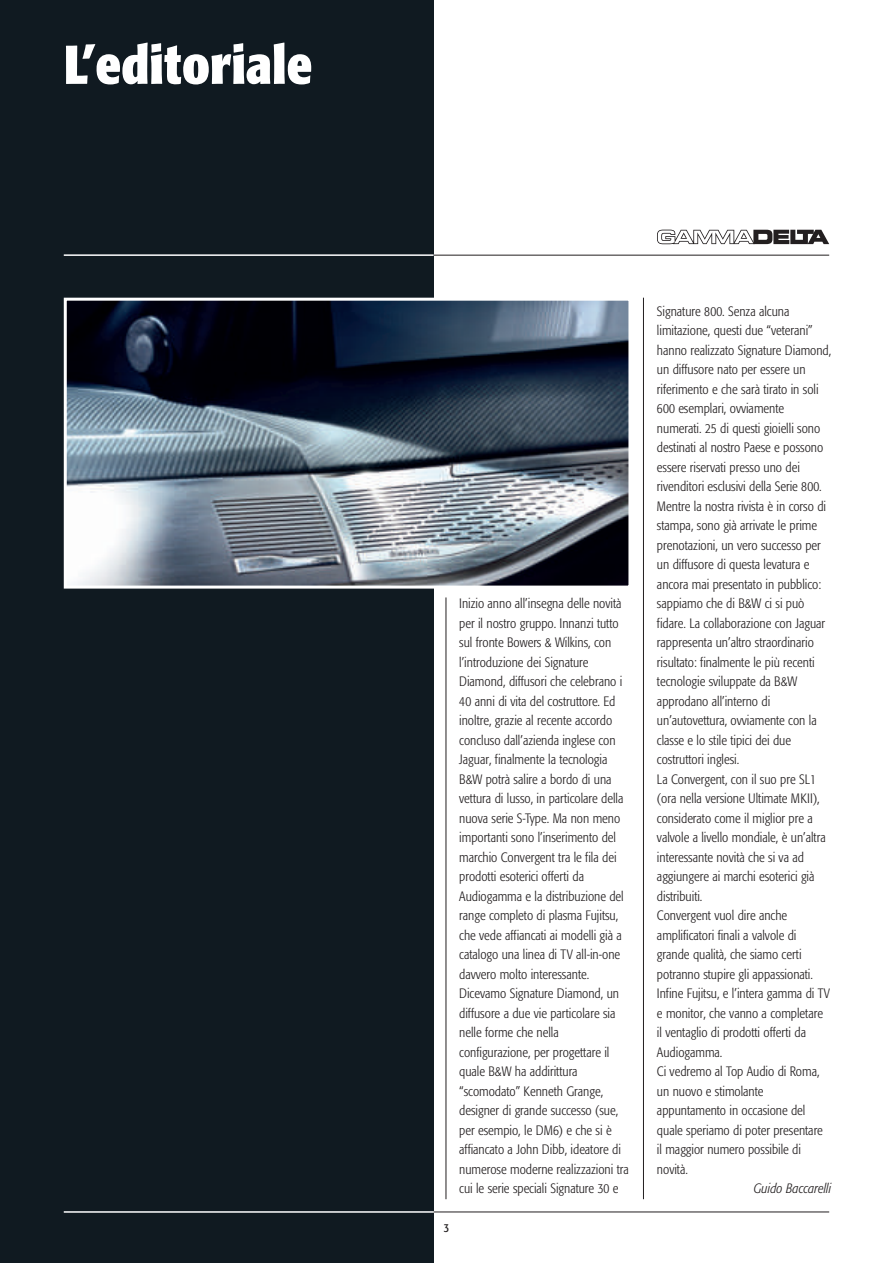
<style>
.page{position:relative;width:893px;height:1263px;background:#fff}
.page>*{position:absolute;margin:0;border:0;box-sizing:border-box;transform-origin:0 0}
.t1{font:700 condensed 54px "Formata";color:#fff}
.t2{font:300 condensed 13.5px/19.5px "Formata";color:#231f20}
.t3{font:italic 300 condensed 13.5px "Formata";color:#231f20}
.t4{font:condensed 12px "Formata";color:#231f20}
</style>
<div class="page">
<div style="left:0;top:0;width:434px;height:1263px;background:#101a21"></div>
<hr style="left:64px;top:254px;width:370px;height:2px;background:#fff">
<hr style="left:434px;top:255px;width:395px;height:1px;background:#231f20">
<hr style="left:64px;top:1211px;width:395px;height:2px;background:#fff">
<hr style="left:434px;top:1211px;width:395px;height:1px;background:#231f20">
<hr style="left:643px;top:298px;width:1px;height:901px;background:#231f20">
<hr style="left:446px;top:597px;width:1px;height:602px;background:#231f20">
<img style="left:68px;top:302px;width:559px;height:283px">
<div style="left:64px;top:298px;width:567px;height:291px;border:3px solid #fff"></div>
<svg style="left:657px;top:230px;width:172px;height:14px"></svg>
<h1 class="t1" style="left:64px;top:43px;width:250px">L’editoriale</h1>
<p class="t2" style="left:459px;top:595px;width:171px">Inizio anno all’insegna delle novità per il nostro gruppo. Innanzi tutto sul fronte Bowers &amp; Wilkins, con l’introduzione dei Signature Diamond, diffusori che celebrano i 40 anni di vita del costruttore. Ed inoltre, grazie al recente accordo concluso dall’azienda inglese con Jaguar, finalmente la tecnologia B&amp;W potrà salire a bordo di una vettura di lusso, in particolare della nuova serie S-Type. Ma non meno importanti sono l’inserimento del marchio Convergent tra le fila dei prodotti esoterici offerti da Audiogamma e la distribuzione del range completo di plasma Fujitsu, che vede affiancati ai modelli già a catalogo una linea di TV all-in-one davvero molto interessante.<br>Dicevamo Signature Diamond, un diffusore a due vie particolare sia nelle forme che nella configurazione, per progettare il quale B&amp;W ha addirittura “scomodato” Kenneth Grange, designer di grande successo (sue, per esempio, le DM6) e che si è affiancato a John Dibb, ideatore di numerose moderne realizzazioni tra cui le serie speciali Signature 30 e</p>
<p class="t4" style="left:444px;top:1223px;width:7px">3</p>
<p class="t2" style="left:657px;top:302px;width:176px">Signature 800. Senza alcuna limitazione, questi due “veterani” hanno realizzato Signature Diamond, un diffusore nato per essere un riferimento e che sarà tirato in soli<br>600 esemplari, ovviamente numerati. 25 di questi gioielli sono destinati al nostro Paese e possono essere riservati presso uno dei rivenditori esclusivi della Serie 800.<br>Mentre la nostra rivista è in corso di stampa, sono già arrivate le prime prenotazioni, un vero successo per un diffusore di questa levatura e ancora mai presentato in pubblico: sappiamo che di B&amp;W ci si può fidare. La collaborazione con Jaguar rappresenta un’altro straordinario risultato: finalmente le più recenti tecnologie sviluppate da B&amp;W approdano all’interno di un’autovettura, ovviamente con la classe e lo stile tipici dei due costruttori inglesi.<br>La Convergent, con il suo pre SL1 (ora nella versione Ultimate MKII), considerato come il miglior pre a valvole a livello mondiale, è un’altra interessante novità che si va ad aggiungere ai marchi esoterici già distribuiti.<br>Convergent vuol dire anche amplificatori finali a valvole di grande qualità, che siamo certi potranno stupire gli appassionati.<br>Infine Fujitsu, e l’intera gamma di TV e monitor, che vanno a completare il ventaglio di prodotti offerti da<br>Audiogamma.<br>Ci vedremo al Top Audio di Roma, un nuovo e stimolante appuntamento in occasione del quale speriamo di poter presentare il maggior numero possibile di novità.</p>
<p class="t3" style="left:754px;top:1183px;width:79px">Guido Baccarelli</p>
</div>
